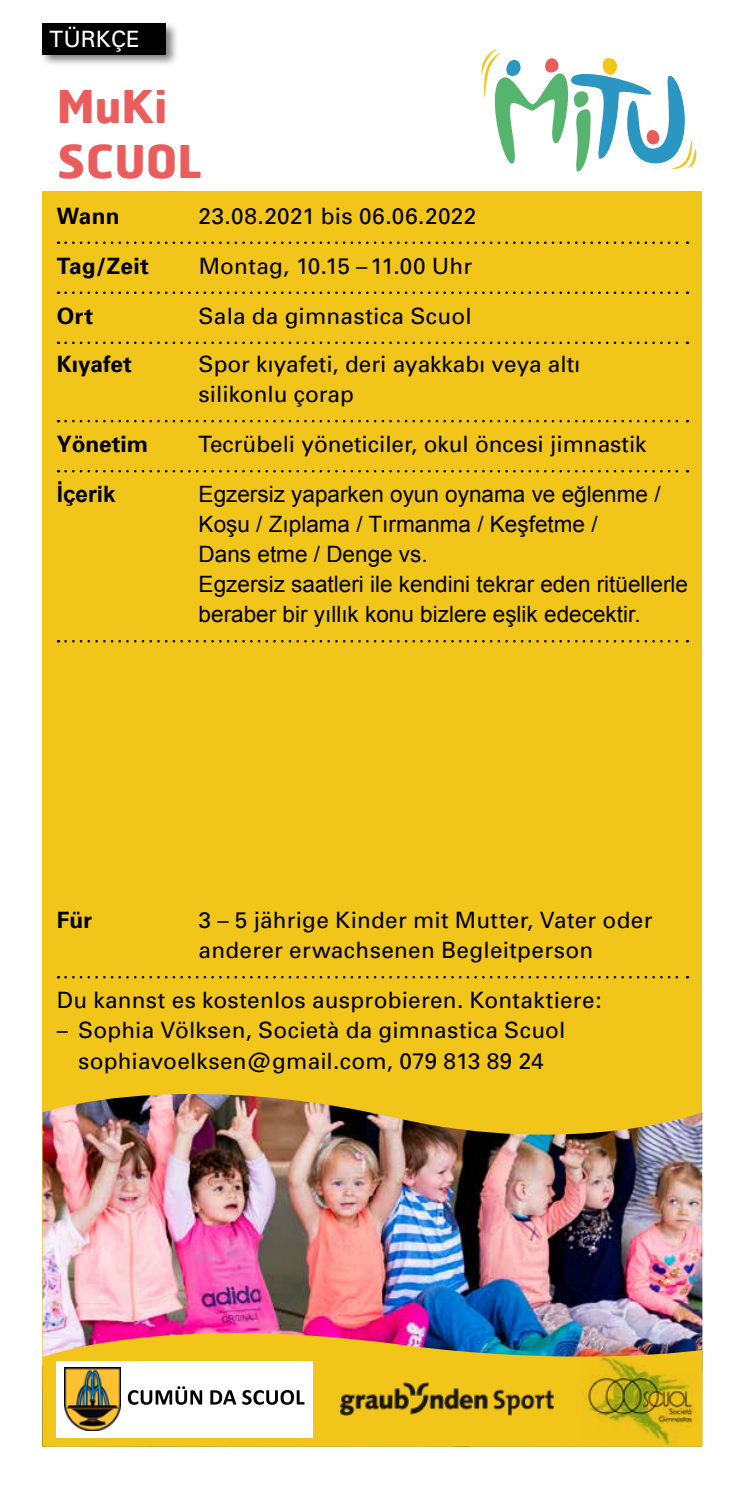
<style>
.page{position:relative;width:745px;height:1489px;background:#fff}
.page>*{position:absolute;margin:0;border:0;box-sizing:border-box;transform-origin:0 0}
.t1{font:700 45px/55px "Hermes FB";color:#eb5c5c}
.t2{font:22.5px/30px "Univers";letter-spacing:.01em;color:#000}
.t3{font:22.5px/30px "Arial";color:#000}
.t4{font:700 22.5px "Univers";color:#000}
.t5{font:22.5px "Univers";color:#fff}
.t6{font:700 22.5px "Arial";color:#000}
</style>
<div class="page">
<div style="left:43px;top:191px;width:659px;height:1255px;background:#f1c51a"></div>
<img style="left:43px;top:1093px;width:659px;height:219px">
<img style="left:43px;top:1312px;width:659px;height:126px">
<svg style="left:481px;top:49px;width:216px;height:123px"></svg>
<svg style="left:65px;top:976px;width:622px;height:2px"></svg>
<svg style="left:65px;top:241px;width:622px;height:3px"></svg>
<svg style="left:65px;top:291px;width:622px;height:3px"></svg>
<svg style="left:65px;top:341px;width:622px;height:3px"></svg>
<img style="left:580px;top:1354px;width:119px;height:92px">
<div style="left:57px;top:1360px;width:256px;height:77px;background:#fff"></div>
<svg style="left:128px;top:1386px;width:176px;height:18px"></svg>
<img style="left:64px;top:1367px;width:57px;height:62px">
<img style="left:340px;top:1382px;width:213px;height:32px">
<div style="left:40px;top:21px;width:139px;height:46px;background:#000;opacity:.5"></div>
<div style="left:43px;top:23px;width:123px;height:32px;background:#000"></div>
<svg style="left:65px;top:420px;width:622px;height:2px"></svg>
<svg style="left:65px;top:470px;width:622px;height:2px"></svg>
<svg style="left:65px;top:640px;width:622px;height:2px"></svg>
<p class="t5" style="left:50px;top:26px;width:92px">TÜRKÇE</p>
<h1 class="t1" style="left:57px;top:77px;width:146px">MuKi<br>SCUOL</h1>
<p class="t4" style="left:57px;top:202px;width:64px">Wann</p>
<p class="t2" style="left:198px;top:201px;width:279px">23.08.2021 bis 06.06.2022</p>
<p class="t4" style="left:57px;top:252px;width:94px">Tag/Zeit</p>
<p class="t2" style="left:198px;top:251px;width:275px">Montag, 10.15 – 11.00 Uhr</p>
<p class="t4" style="left:57px;top:302px;width:38px">Ort</p>
<p class="t2" style="left:198px;top:301px;width:274px">Sala da gimnastica Scuol</p>
<p class="t4" style="left:57px;top:351px;width:77px">Kıyafet</p>
<p class="t2" style="left:198px;top:349px;width:383px">Spor kıyafeti, deri ayakkabı veya altı silikonlu çorap</p>
<p class="t4" style="left:57px;top:431px;width:93px">Yönetim</p>
<p class="t2" style="left:198px;top:429px;width:449px">Tecrübeli yöneticiler, okul öncesi jimnastik</p>
<p class="t6" style="left:57px;top:479px;width:60px">İçerik</p>
<p class="t3" style="left:198px;top:479px;width:490px">Egzersiz yaparken oyun oynama ve eğlenme / Koşu / Zıplama / Tırmanma / Keşfetme /<br>Dans etme / Denge vs.<br>Egzersiz saatleri ile kendini tekrar eden ritüellerle beraber bir yıllık konu bizlere eşlik edecektir.</p>
<p class="t4" style="left:57px;top:906px;width:37px">Für</p>
<p class="t2" style="left:198px;top:905px;width:455px">3 – 5 jährige Kinder mit Mutter, Vater oder anderer erwachsenen Begleitperson</p>
<p class="t2" style="left:57px;top:985px;width:546px">Du kannst es kostenlos ausprobieren. Kontaktiere:</p>
<p class="t2" style="left:57px;top:1015px;width:510px;text-align:center">– Sophia Völksen, Società da gimnastica Scuol sophiavoelksen@gmail.com, 079 813 89 24</p>
</div>
